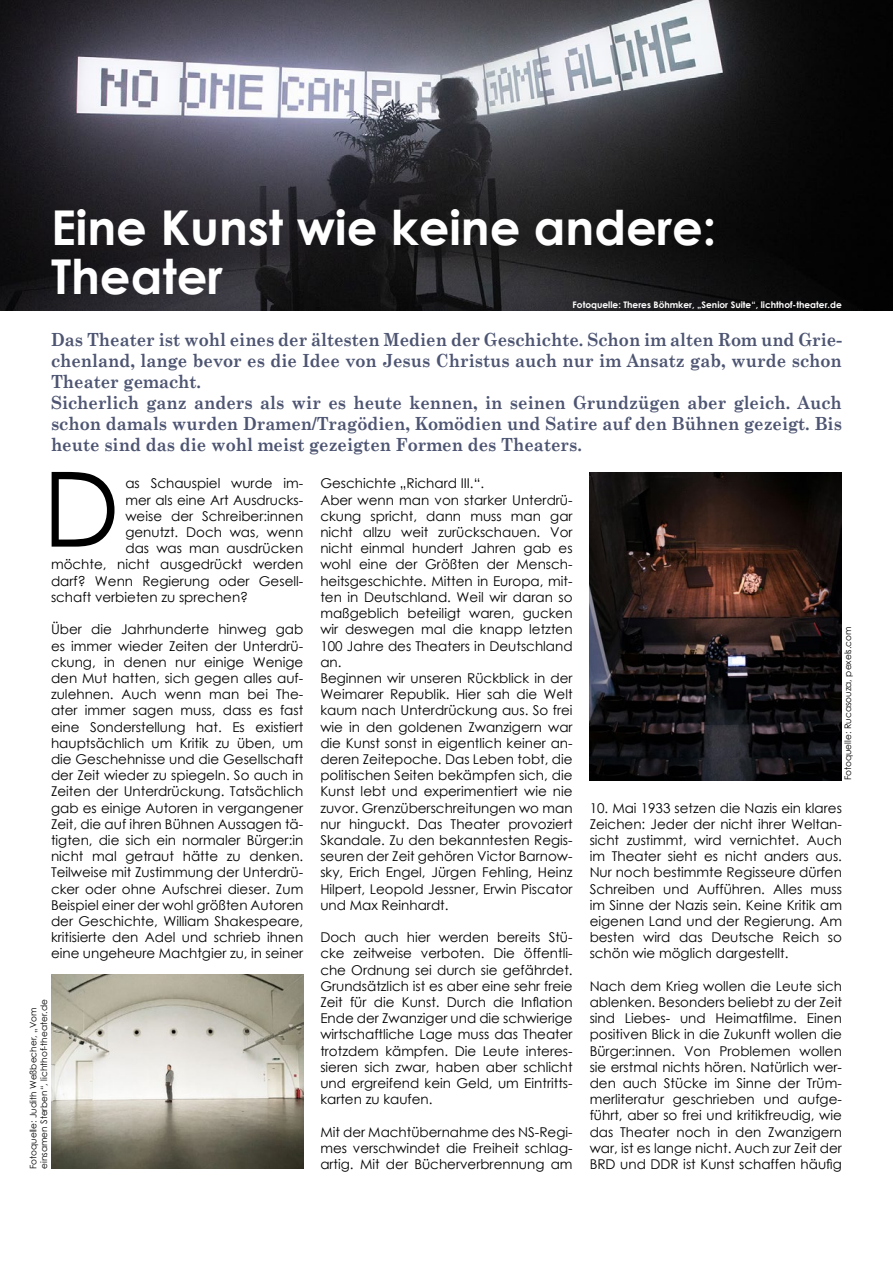
<style>
.page{position:relative;width:893px;height:1263px;background:#fff}
.page>*{position:absolute;margin:0;border:0;box-sizing:border-box;transform-origin:0 0}
.t1{font:103.95px "Century Gothic";color:#000}
.t2{font:700 48px/48.6px "Century Gothic";color:#fff}
.t3{font:700 18.15px/21px "Century Schoolbook";color:#4e5572;scale:.91 1}
.t4{font:13.5px/16.2px "Century Gothic";color:#000;text-align:justify}
.t5{font:9px/10.8px "Century Gothic";color:#000}
.t6{font:700 9px "Century Gothic";color:#fff}
</style>
<div class="page">
<img style="left:590px;top:472px;width:252px;height:308px">
<img style="left:0;top:0;width:893px;height:310px">
<img style="left:51px;top:974px;width:252px;height:195px">
<h2 class="t2" style="left:51px;top:202px;width:667px">Eine Kunst wie keine andere:<br>Theater</h2>
<p class="t6" style="left:573px;top:298px;width:271px">Fotoquelle: Theres Böhmker, „Senior Suite“, lichthof-theater.de</p>
<p class="t3" style="left:51px;top:328px;width:871px">Das Theater ist wohl eines der ältesten Medien der Geschichte. Schon im alten Rom und Grie&shy;chenland, lange bevor es die Idee von Jesus Christus auch nur im Ansatz gab, wurde schon Theater gemacht.<br>Sicherlich ganz anders als wir es heute kennen, in seinen Grundzügen aber gleich. Auch schon damals wurden Dramen/Tragödien, Komödien und Satire auf den Bühnen gezeigt. Bis heute sind das die wohl meist gezeigten Formen des Theaters.</p>
<p class="t4" style="left:125px;top:475px;width:179px">as Schauspiel wurde im-</p>
<p class="t4" style="left:125px;top:491px;width:179px">mer als eine Art Ausdrucks-</p>
<p class="t4" style="left:125px;top:508px;width:179px">weise der Schreiber:innen</p>
<p class="t4" style="left:125px;top:524px;width:179px">genutzt. Doch was, wenn</p>
<p class="t4" style="left:125px;top:540px;width:179px">das was man ausdrücken</p>
<p class="t4" style="left:51px;top:556px;width:254px">möchte, nicht ausgedrückt werden</p>
<p class="t4" style="left:51px;top:572px;width:254px">darf? Wenn Regierung oder Gesell-</p>
<p class="t4" style="left:51px;top:589px;width:199px">schaft verbieten zu sprechen?</p>
<p class="t4" style="left:51px;top:621px;width:254px">Über die Jahrhunderte hinweg gab es immer wieder Zeiten der Unterdrü&shy;ckung, in denen nur einige Wenige den Mut hatten, sich gegen alles auf&shy;zulehnen. Auch wenn man bei The&shy;ater immer sagen muss, dass es fast eine Sonderstellung hat. Es existiert hauptsächlich um Kritik zu üben, um die Geschehnisse und die Gesellschaft der Zeit wieder zu spiegeln. So auch in Zeiten der Unterdrückung. Tatsächlich gab es einige Autoren in vergangener Zeit, die auf ihren Bühnen Aussagen tä&shy;tigten, die sich ein normaler Bürger:in nicht mal getraut hätte zu denken.<br>Teilweise mit Zustimmung der Unterdrü&shy;cker oder ohne Aufschrei dieser. Zum Beispiel einer der wohl größten Autoren der Geschichte, William Shakespeare, kritisierte den Adel und schrieb ihnen eine ungeheure Machtgier zu, in seiner</p>
<h1 class="t1" style="left:43px;top:436px;width:79px">D</h1>
<p class="t4" style="left:320px;top:475px;width:254px;text-align:left">Geschichte „Richard III.“.<br>Aber wenn man von starker Unterdrü&shy;ckung spricht, dann muss man gar nicht allzu weit zurückschauen. Vor nicht einmal hundert Jahren gab es wohl eine der Größten der Mensch&shy;heitsgeschichte. Mitten in Europa, mit&shy;ten in Deutschland. Weil wir daran so maßgeblich beteiligt waren, gucken wir deswegen mal die knapp letzten 100 Jahre des Theaters in Deutschland an.<br>Beginnen wir unseren Rückblick in der Weimarer Republik. Hier sah die Welt kaum nach Unterdrückung aus. So frei wie in den goldenen Zwanzigern war die Kunst sonst in eigentlich keiner an&shy;deren Zeitepoche. Das Leben tobt, die politischen Seiten bekämpfen sich, die Kunst lebt und experimentiert wie nie zuvor. Grenzüberschreitungen wo man nur hinguckt. Das Theater provoziert Skandale. Zu den bekanntesten Regis&shy;seuren der Zeit gehören Victor Barnow&shy;sky, Erich Engel, Jürgen Fehling, Heinz Hilpert, Leopold Jessner, Erwin Piscator und Max Reinhardt.</p>
<p class="t4" style="left:320px;top:929px;width:254px">Doch auch hier werden bereits Stü&shy;cke zeitweise verboten. Die öffentli&shy;che Ordnung sei durch sie gefährdet.<br>Grundsätzlich ist es aber eine sehr freie Zeit für die Kunst. Durch die Inflation Ende der Zwanziger und die schwierige wirtschaftliche Lage muss das Theater trotzdem kämpfen. Die Leute interes&shy;sieren sich zwar, haben aber schlicht und ergreifend kein Geld, um Eintritts&shy;karten zu kaufen.</p>
<p class="t4" style="left:320px;top:1123px;width:254px">Mit der Machtübernahme des NS-Regi&shy;mes verschwindet die Freiheit schlag&shy;artig. Mit der Bücherverbrennung am</p>
<p class="t5" style="left:842px;top:780px;width:155px;rotate:-90deg">Fotoquelle: Rucasouza, pexels.com</p>
<p class="t4" style="left:590px;top:799px;width:254px">10. Mai 1933 setzen die Nazis ein klares Zeichen: Jeder der nicht ihrer Weltan&shy;sicht zustimmt, wird vernichtet. Auch im Theater sieht es nicht anders aus.<br>Nur noch bestimmte Regisseure dürfen Schreiben und Aufführen. Alles muss im Sinne der Nazis sein. Keine Kritik am eigenen Land und der Regierung. Am besten wird das Deutsche Reich so schön wie möglich dargestellt.</p>
<p class="t4" style="left:590px;top:977px;width:254px">Nach dem Krieg wollen die Leute sich ablenken. Besonders beliebt zu der Zeit sind Liebes- und Heimatfilme. Einen positiven Blick in die Zukunft wollen die Bürger:innen. Von Problemen wollen sie erstmal nichts hören. Natürlich wer&shy;den auch Stücke im Sinne der Trüm&shy;merliteratur geschrieben und aufge&shy;führt, aber so frei und kritikfreudig, wie das Theater noch in den Zwanzigern war, ist es lange nicht. Auch zur Zeit der BRD und DDR ist Kunst schaffen häufig</p>
<p class="t5" style="left:28px;top:1169px;width:171px;rotate:-90deg">Fotoquelle: Judith Weßbecher, „Vom einsamen Sterben“, lichthof-theater.de</p>
</div>
